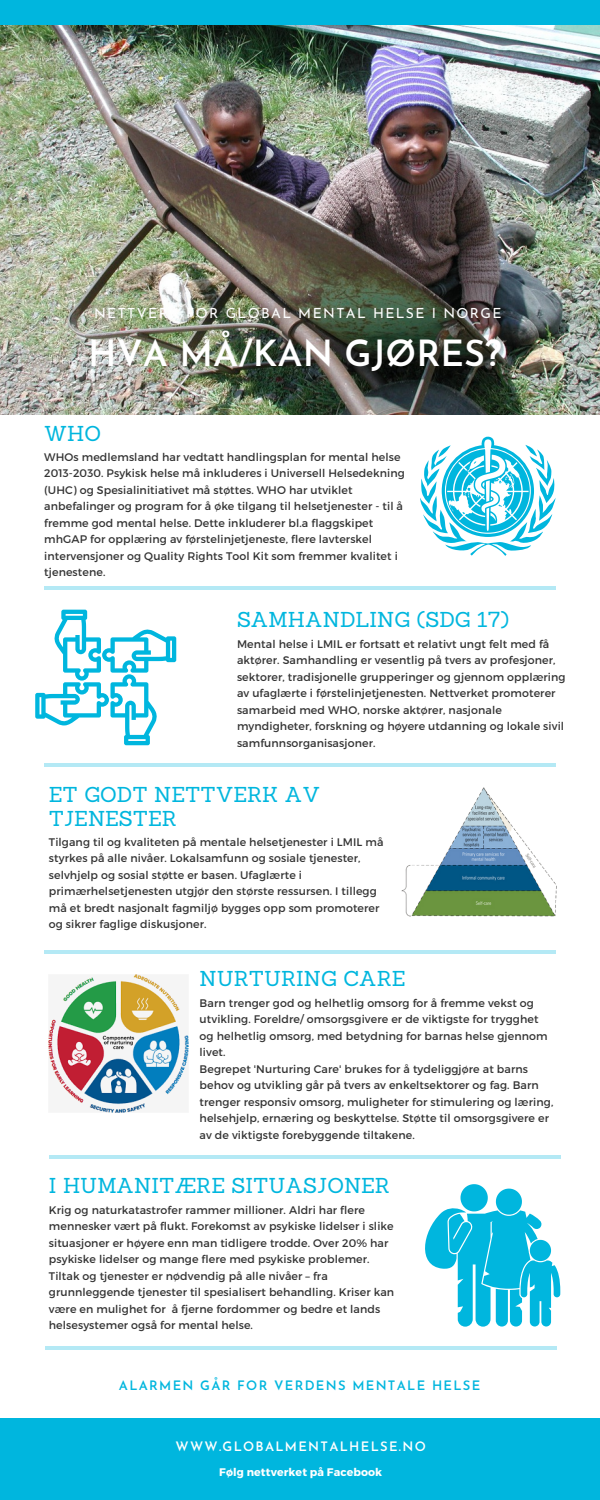
<style>
.page{position:relative;width:600px;height:1500px;background:#fff}
.page>*{position:absolute;margin:0;border:0;box-sizing:border-box;transform-origin:0 0}
.t1{font:600 36px "Josefin Sans";color:#fff}
.t2{font:21px/24px "Sanchez";color:#00b6de}
.t3{font:14px "Josefin Sans";letter-spacing:.1em;color:#fff}
.t4{font:600 13px "Josefin Sans";letter-spacing:.1em;color:#00b6de}
.t5{font:600 13px "Josefin Sans";letter-spacing:.1em;color:#fff}
.t6{font:11px/16.5px "Montserrat";letter-spacing:.01em;color:#333}
.t7{font:700 11px "Montserrat";letter-spacing:.01em;color:#fff}
</style>
<div class="page">
<hr style="left:44px;top:586px;width:511px;height:4px;background:#b4e9f5">
<hr style="left:44px;top:764px;width:512px;height:3px;background:#00b6de">
<hr style="left:44px;top:950px;width:512px;height:4px;background:#b4e9f5">
<hr style="left:45px;top:1346px;width:511px;height:4px;background:#b4e9f5">
<div style="left:0;top:1419px;width:600px;height:81px;background:#00b6de"></div>
<hr style="left:49px;top:1155px;width:511px;height:4px;background:#b4e9f5">
<img style="left:0;top:25px;width:600px;height:389px">
<div style="left:0;top:0;width:600px;height:25px;background:#00b6de"></div>
<img style="left:401px;top:787px;width:156px;height:130px">
<img style="left:49px;top:975px;width:139px;height:138px">
<svg style="left:35px;top:610px;width:141px;height:135px"></svg>
<svg style="left:420px;top:437px;width:136px;height:119px"></svg>
<svg style="left:425px;top:1184px;width:135px;height:143px"></svg>
<p class="t3" style="left:94px;top:307px;width:409px">NETTVERK FOR GLOBAL MENTAL HELSE I NORGE</p>
<h1 class="t1" style="left:88px;top:339px;width:415px">HVA MÅ/KAN GJØRES?</h1>
<h2 class="t2" style="left:44px;top:421px;width:58px">WHO</h2>
<p class="t6" style="left:44px;top:448px;width:362px">WHOs medlemsland har vedtatt handlingsplan for mental helse 2013-2030. Psykisk helse må inkluderes i Universell Helsedekning (UHC) og Spesialinitiativet må støttes. WHO har utviklet anbefalinger og program for å øke tilgang til helsetjenester - til å fremme god mental helse. Dette inkluderer bl.a flaggskipet mhGAP for opplæring av førstelinjetjeneste, flere lavterskel intervensjoner og Quality Rights Tool Kit som fremmer kvalitet i tjenestene.</p>
<h2 class="t2" style="left:237px;top:608px;width:274px">SAMHANDLING (SDG 17)</h2>
<p class="t6" style="left:237px;top:635px;width:330px">Mental helse i LMIL er fortsatt et relativt ungt felt med få aktører. Samhandling er vesentlig på tvers av profesjoner, sektorer, tradisjonelle grupperinger og gjennom opplæring av ufaglærte i førstelinjetjenesten. Nettverket promoterer samarbeid med WHO, norske aktører, nasjonale myndigheter, forskning og høyere utdanning og lokale sivil samfunnsorganisasjoner.</p>
<h2 class="t2" style="left:49px;top:782px;width:273px">ET GODT NETTVERK AV<br>TJENESTER</h2>
<p class="t6" style="left:49px;top:833px;width:336px">Tilgang til og kvaliteten på mentale helsetjenester i LMIL må styrkes på alle nivåer. Lokalsamfunn og sosiale tjenester, selvhjelp og sosial støtte er basen. Ufaglærte i primærhelsetjenesten utgjør den største ressursen. I tillegg må et bredt nasjonalt fagmiljø bygges opp som promoterer og sikrer faglige diskusjoner.</p>
<h2 class="t2" style="left:200px;top:967px;width:208px">NURTURING CARE</h2>
<p class="t6" style="left:200px;top:994px;width:355px">Barn trenger god og helhetlig omsorg for å fremme vekst og utvikling. Foreldre/ omsorgsgivere er de viktigste for trygghet og helhetlig omsorg, med betydning for barnas helse gjennom livet.<br>Begrepet 'Nurturing Care' brukes for å tydeliggjøre at barns behov og utvikling går på tvers av enkeltsektorer og fag. Barn trenger responsiv omsorg, muligheter for stimulering og læring, helsehjelp, ernæring og beskyttelse. Støtte til omsorgsgivere er av de viktigste forebyggende tiltakene.</p>
<h2 class="t2" style="left:49px;top:1174px;width:343px">I HUMANITÆRE SITUASJONER</h2>
<p class="t6" style="left:49px;top:1201px;width:347px">Krig og naturkatastrofer rammer millioner. Aldri har flere mennesker vært på flukt. Forekomst av psykiske lidelser i slike situasjoner er høyere enn man tidligere trodde. Over 20% har psykiske lidelser og mange flere med psykiske problemer.<br>Tiltak og tjenester er nødvendig på alle nivåer – fra grunnleggende tjenester til spesialisert behandling. Kriser kan være en mulighet for å fjerne fordommer og bedre et lands helsesystemer også for mental helse.</p>
<p class="t4" style="left:119px;top:1380px;width:363px">ALARMEN GÅR FOR VERDENS MENTALE HELSE</p>
<p class="t5" style="left:176px;top:1441px;width:252px">WWW.GLOBALMENTALHELSE.NO</p>
<p class="t7" style="left:219px;top:1464px;width:164px">Følg nettverket på Facebook</p>
</div>
